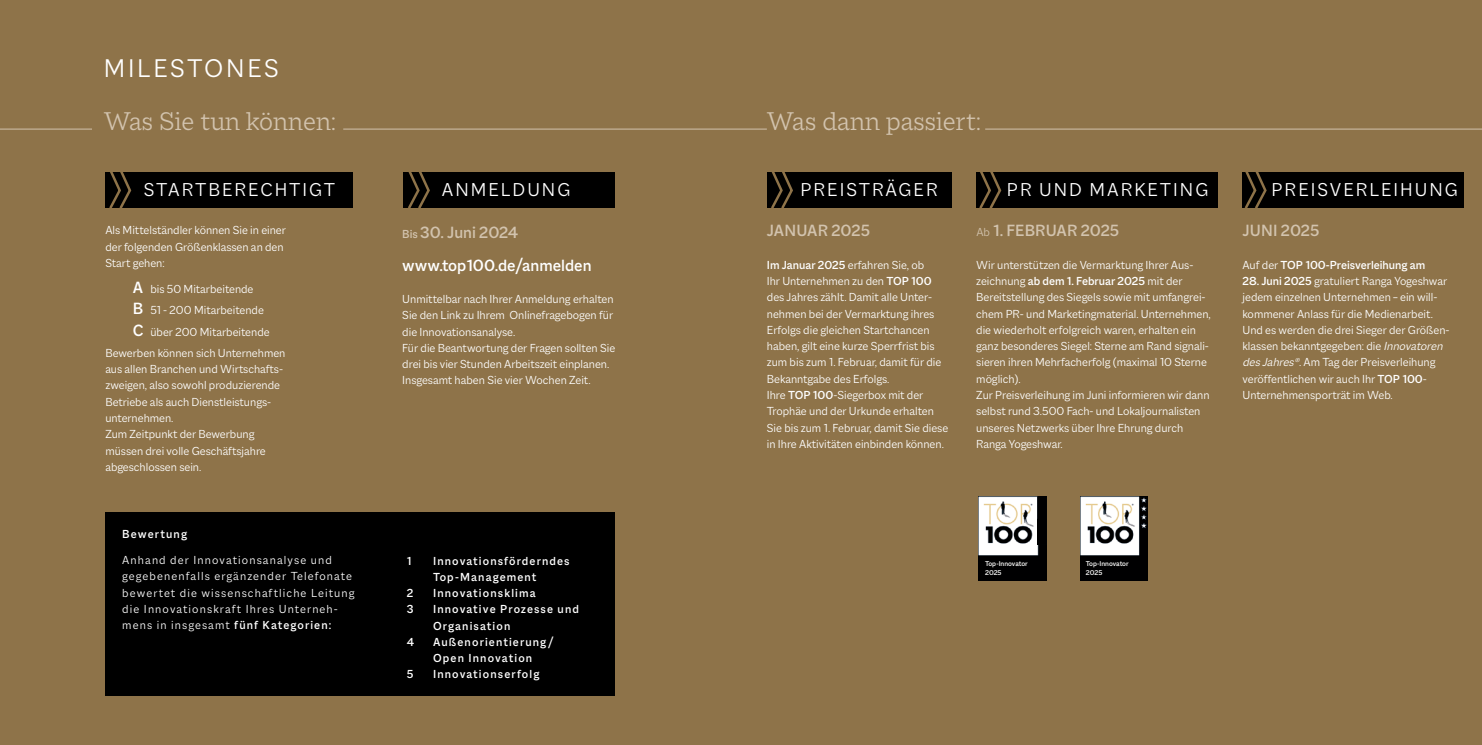
<style>
.page{position:relative;width:1482px;height:745px;background:#fff}
.page>*{position:absolute;margin:0;border:0;box-sizing:border-box;transform-origin:0 0}
.t1{font:300 27.5px "Macklin Slab";color:#d2c3ae}
.t2{font:300 27.5px "Macklin Sans";letter-spacing:.1em;color:#fff}
.t3{font:300 20px "Macklin Sans";letter-spacing:.1em;color:#fff}
.t4{font:500 17.5px/32.5px "Macklin Sans";color:#fff}
.t5{font:500 17.5px "Macklin Sans";color:#d2c3ae}
.t6{font:300 12.5px/16.2px "Macklin Sans";color:#fff}
.t7{font:300 12.5px/16.2px "Macklin Sans";letter-spacing:.09em;color:#fff}
.t8{font:500 12.5px/16.2px "Macklin Sans";letter-spacing:.09em;color:#fff}
.t9{font:500 12.5px "Macklin Sans";color:#fff}
.t10{font:500 7.5px/9px "Macklin Sans";color:#fff}
.s1{font-weight:500;font-size:17.5px}
.s2{font-weight:500}
.s3{font-size:12.5px;color:#d2c3ae}
.s4{color:#d2c3ae}
.s5{font-weight:300;font-size:12.5px}
.s6{font-weight:300}
.s7{font-style:italic}
</style>
<div class="page">
<div style="left:0;top:0;width:1481px;height:744px;background:#8e7349"></div>
<hr style="left:0;top:129px;width:92px;height:1px;background:#d2c3ae">
<div style="left:105px;top:172px;width:248px;height:35px;background:#000"></div>
<div style="left:403px;top:172px;width:212px;height:35px;background:#000"></div>
<div style="left:105px;top:512px;width:510px;height:183px;background:#000"></div>
<img style="left:978px;top:496px;width:68px;height:84px">
<img style="left:1080px;top:496px;width:67px;height:84px">
<img style="left:1037px;top:496px;width:8px;height:48px">
<hr style="left:343px;top:129px;width:423px;height:1px;background:#d2c3ae">
<hr style="left:985px;top:129px;width:496px;height:1px;background:#d2c3ae">
<div style="left:766px;top:172px;width:185px;height:35px;background:#000"></div>
<div style="left:976px;top:172px;width:241px;height:35px;background:#000"></div>
<div style="left:1242px;top:172px;width:221px;height:35px;background:#000"></div>
<svg style="left:107px;top:172px;width:26px;height:36px"></svg>
<svg style="left:405px;top:172px;width:26px;height:36px"></svg>
<svg style="left:768px;top:172px;width:26px;height:36px"></svg>
<svg style="left:976px;top:172px;width:26px;height:36px"></svg>
<svg style="left:1242px;top:172px;width:25px;height:36px"></svg>
<h1 class="t2" style="left:104px;top:52px;width:176px">MILESTONES</h1>
<h1 class="t1" style="left:104px;top:105px;width:233px">Was Sie tun können:</h1>
<h2 class="t3" style="left:144px;top:178px;width:193px">STARTBERECHTIGT</h2>
<p class="t6" style="left:105px;top:222px;width:182px">Als Mittelständler können Sie in einer der folgenden Größenklassen an den<br>Start gehen:</p>
<p class="t6" style="left:133px;top:281px;width:122px"><span class="s1">A</span> bis 50 Mitarbeitende</p>
<p class="t6" style="left:133px;top:302px;width:132px"><span class="s1">B</span> 51 - 200 Mitarbeitende</p>
<p class="t6" style="left:133px;top:323px;width:138px"><span class="s1">C</span> über 200 Mitarbeitende</p>
<p class="t6" style="left:105px;top:344px;width:181px">Bewerben können sich Unternehmen</p>
<p class="t6" style="left:105px;top:361px;width:179px">aus allen Branchen und Wirtschafts&shy;zweigen, also sowohl produzierende<br>Betriebe als auch Dienstleistungs&shy;unternehmen.<br>Zum Zeitpunkt der Bewerbung müssen drei volle Geschäftsjahre abgeschlossen sein.</p>
<p class="t8" style="left:122px;top:525px;width:66px">Bewertung</p>
<p class="t7" style="left:122px;top:551px;width:234px">Anhand der Innovationsanalyse und gegebenenfalls ergänzender Telefonate bewertet die wissenschaftliche Leitung die Innovationskraft Ihres Unterneh&shy;mens in insgesamt <span class="s2">fünf Kategorien:</span></p>
<h2 class="t3" style="left:442px;top:178px;width:130px">ANMELDUNG</h2>
<h3 class="t4" style="left:402px;top:216px;width:191px"><span class="s3">Bis</span> <span class="s4">30. Juni 2024 </span>www.top100.de/anmelden</h3>
<p class="t6" style="left:402px;top:290px;width:214px">Unmittelbar nach Ihrer Anmeldung erhalten Sie den Link zu Ihrem Onlinefragebogen für die Innovationsanalyse.<br>Für die Beantwortung der Fragen sollten Sie drei bis vier Stunden Arbeitszeit einplanen.<br>Insgesamt haben Sie vier Wochen Zeit.</p>
<p class="t8" style="left:407px;top:552px;width:6px">1</p>
<p class="t8" style="left:433px;top:552px;width:138px">Innovationsförderndes<br>Top-Management</p>
<p class="t8" style="left:407px;top:584px;width:8px">2</p>
<p class="t8" style="left:433px;top:584px;width:104px">Innovationsklima</p>
<p class="t8" style="left:407px;top:600px;width:8px">3</p>
<p class="t8" style="left:433px;top:600px;width:147px">Innovative Prozesse und<br>Organisation</p>
<p class="t8" style="left:407px;top:633px;width:9px">4</p>
<p class="t8" style="left:433px;top:633px;width:122px">Außenorientierung/<br>Open Innovation</p>
<p class="t8" style="left:407px;top:665px;width:8px">5</p>
<p class="t8" style="left:433px;top:665px;width:108px">Innovationserfolg</p>
<h1 class="t1" style="left:766px;top:105px;width:215px">Was dann passiert:</h1>
<h2 class="t3" style="left:800px;top:178px;width:139px">PREISTRÄGER</h2>
<h2 class="t3" style="left:1006px;top:178px;width:203px">PR UND MARKETING</h2>
<h2 class="t3" style="left:1271px;top:178px;width:188px">PREISVERLEIHUNG</h2>
<h3 class="t5" style="left:767px;top:220px;width:105px">JANUAR 2025</h3>
<p class="t6" style="left:766px;top:256px;width:183px"><span class="s2">Im Januar 2025</span> erfahren Sie, ob<br>Ihr Unternehmen zu den <span class="s2">TOP 100 </span>des Jahres zählt. Damit alle Unter&shy;nehmen bei der Vermarktung ihres Erfolgs die gleichen Startchancen haben, gilt eine kurze Sperrfrist bis zum bis zum 1. Februar, damit für die Bekanntgabe des Erfolgs.<br>Ihre <span class="s2">TOP 100</span>-Siegerbox mit der Trophäe und der Urkunde erhalten Sie bis zum 1. Februar, damit Sie diese in Ihre Aktivitäten einbinden können.</p>
<h3 class="t5" style="left:976px;top:220px;width:145px"><span class="s5">Ab</span> 1. FEBRUAR 2025</h3>
<p class="t6" style="left:976px;top:256px;width:236px">Wir unterstützen die Vermarktung Ihrer Aus&shy;zeichnung <span class="s2">ab dem 1. Februar 2025</span> mit der Bereitstellung des Siegels sowie mit umfangrei&shy;chem PR- und Marketingmaterial. Unternehmen, die wiederholt erfolgreich waren, erhalten ein ganz besonderes Siegel: Sterne am Rand signali&shy;sieren ihren Mehrfacherfolg (maximal 10 Sterne möglich).<br>Zur Preisverleihung im Juni informieren wir dann selbst rund 3.500 Fach- und Lokaljournalisten unseres Netzwerks über Ihre Ehrung durch Ranga Yogeshwar.</p>
<h3 class="t5" style="left:1242px;top:220px;width:78px">JUNI 2025</h3>
<p class="t9" style="left:1242px;top:257px;width:184px"><span class="s6">Auf der</span> TOP 100-Preisverleihung am</p>
<p class="t6" style="left:1242px;top:273px;width:208px"><span class="s2">28. Juni 2025</span> gratuliert Ranga Yogeshwar jedem einzelnen Unternehmen – ein will&shy;kommener Anlass für die Medienarbeit.<br>Und es werden die drei Sieger der Größen&shy;klassen bekanntgegeben: die <span class="s7">Innovatoren desJahres®</span>. Am Tag der Preisverleihung veröffentlichen wir auch Ihr <span class="s2">TOP 100</span>- Unternehmensporträt im Web.</p>
<p class="t10" style="left:985px;top:558px;width:44px">Top-Innovator<br>2025</p>
<p class="t10" style="left:1085px;top:558px;width:44px">Top-Innovator<br>2025</p>
</div>
